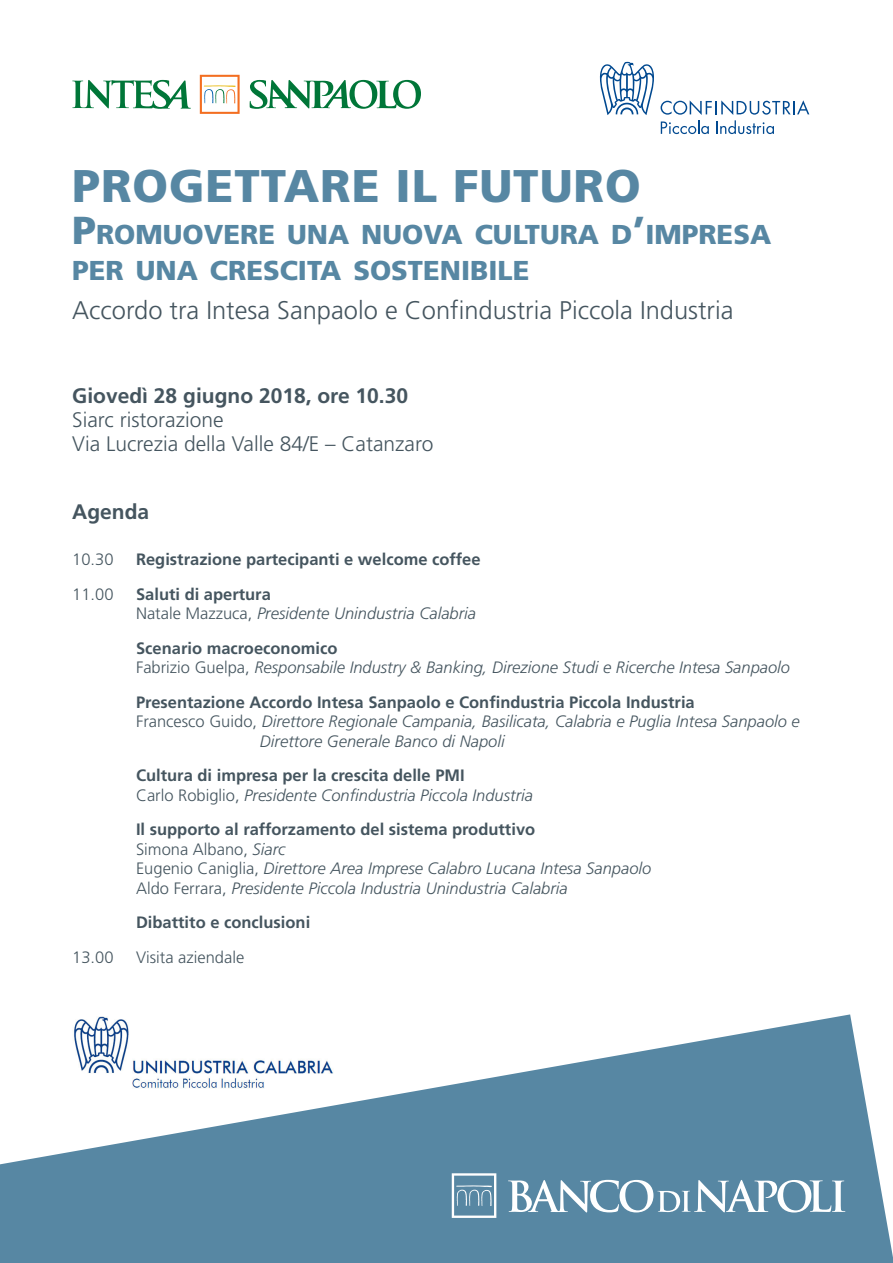
<style>
.page{position:relative;width:893px;height:1263px;background:#fff}
.page>*{position:absolute;margin:0;border:0;box-sizing:border-box;transform-origin:0 0}
.t1{font:900 45.75px "Frutiger";letter-spacing:.02em;color:#5787a3}
.t2{font:900 27.3px "Frutiger";color:#5787a3}
.t3{font:300 25.5px "Frutiger";color:#45555f}
.t4{font:300 21px "Frutiger";color:#45555f}
.t5{font:700 21px "Frutiger";color:#45555f}
.t6{font:italic 300 16.5px "Frutiger";color:#45555f}
.t7{font:700 16.5px "Frutiger";color:#45555f}
.t8{font:300 16.5px "Frutiger";color:#45555f}
.s1{font-size:39px}
.s2{font-style:normal}
.s3{font-style:italic}
</style>
<div class="page">
<svg style="left:0;top:1014px;width:893px;height:249px;fill:#5787a3"></svg>
<svg style="left:250px;top:80px;width:171px;height:29px"></svg>
<svg style="left:72px;top:80px;width:119px;height:29px"></svg>
<svg style="left:200px;top:75px;width:40px;height:39px"></svg>
<svg style="left:599px;top:62px;width:55px;height:53px"></svg>
<svg style="left:661px;top:100px;width:148px;height:34px"></svg>
<svg style="left:452px;top:1173px;width:44px;height:45px"></svg>
<svg style="left:508px;top:1180px;width:337px;height:32px"></svg>
<p class="t1" style="left:72px;top:159px;width:570px">PROGETTARE IL FUTURO</p>
<p class="t2" style="left:72px;top:218px;width:700px"><span class="s1">P</span>ROMUOVERE UNA NUOVA CULTURA D<span class="s1">’</span>IMPRESA</p>
<p class="t2" style="left:72px;top:254px;width:459px">PER UNA CRESCITA SOSTENIBILE</p>
<p class="t3" style="left:72px;top:296px;width:663px">Accordo tra Intesa Sanpaolo e Confindustria Piccola Industria</p>
<p class="t5" style="left:72px;top:384px;width:337px">Giovedì 28 giugno 2018, ore 10.30</p>
<p class="t4" style="left:72px;top:408px;width:153px">Siarc ristorazione</p>
<p class="t4" style="left:72px;top:432px;width:363px">Via Lucrezia della Valle 84/E – Catanzaro</p>
<p class="t5" style="left:72px;top:499px;width:79px">Agenda</p>
<p class="t8" style="left:72px;top:550px;width:43px">10.30</p>
<p class="t7" style="left:136px;top:550px;width:346px">Registrazione partecipanti e welcome coffee</p>
<p class="t8" style="left:72px;top:585px;width:43px">11.00</p>
<p class="t7" style="left:136px;top:584px;width:136px">Saluti di apertura</p>
<p class="t6" style="left:136px;top:604px;width:342px"><span class="s2">Natale Mazzuca,</span> Presidente Unindustria Calabria</p>
<p class="t7" style="left:136px;top:638px;width:203px">Scenario macroeconomico</p>
<p class="t6" style="left:136px;top:658px;width:656px"><span class="s2">Fabrizio Guelpa,</span> Responsabile Industry &amp; Banking, Direzione Studi e Ricerche Intesa Sanpaolo</p>
<p class="t7" style="left:136px;top:692px;width:560px">Presentazione Accordo Intesa Sanpaolo e Confindustria Piccola Industria</p>
<p class="t6" style="left:136px;top:712px;width:665px"><span class="s2">Francesco Guido,</span> Direttore Regionale Campania, Basilicata, Calabria e Puglia Intesa Sanpaolo e</p>
<p class="t6" style="left:260px;top:732px;width:246px">Direttore Generale Banco di Napoli</p>
<p class="t7" style="left:136px;top:766px;width:330px">Cultura di impresa per la crescita delle PMI</p>
<p class="t6" style="left:136px;top:786px;width:398px"><span class="s2">Carlo Robiglio,</span> Presidente Confindustria Piccola Industria</p>
<p class="t7" style="left:136px;top:820px;width:401px">Il supporto al rafforzamento del sistema produttivo</p>
<p class="t8" style="left:136px;top:840px;width:151px">Simona Albano, <span class="s3">Siarc</span></p>
<p class="t6" style="left:136px;top:859px;width:517px"><span class="s2">Eugenio Caniglia,</span> Direttore Area Imprese Calabro Lucana Intesa Sanpaolo</p>
<p class="t6" style="left:136px;top:879px;width:433px"><span class="s2">Aldo Ferrara,</span> Presidente Piccola Industria Unindustria Calabria</p>
<p class="t7" style="left:136px;top:913px;width:176px">Dibattito e conclusioni</p>
<p class="t8" style="left:72px;top:948px;width:43px">13.00</p>
<p class="t8" style="left:136px;top:948px;width:110px">Visita aziendale</p>
</div>
